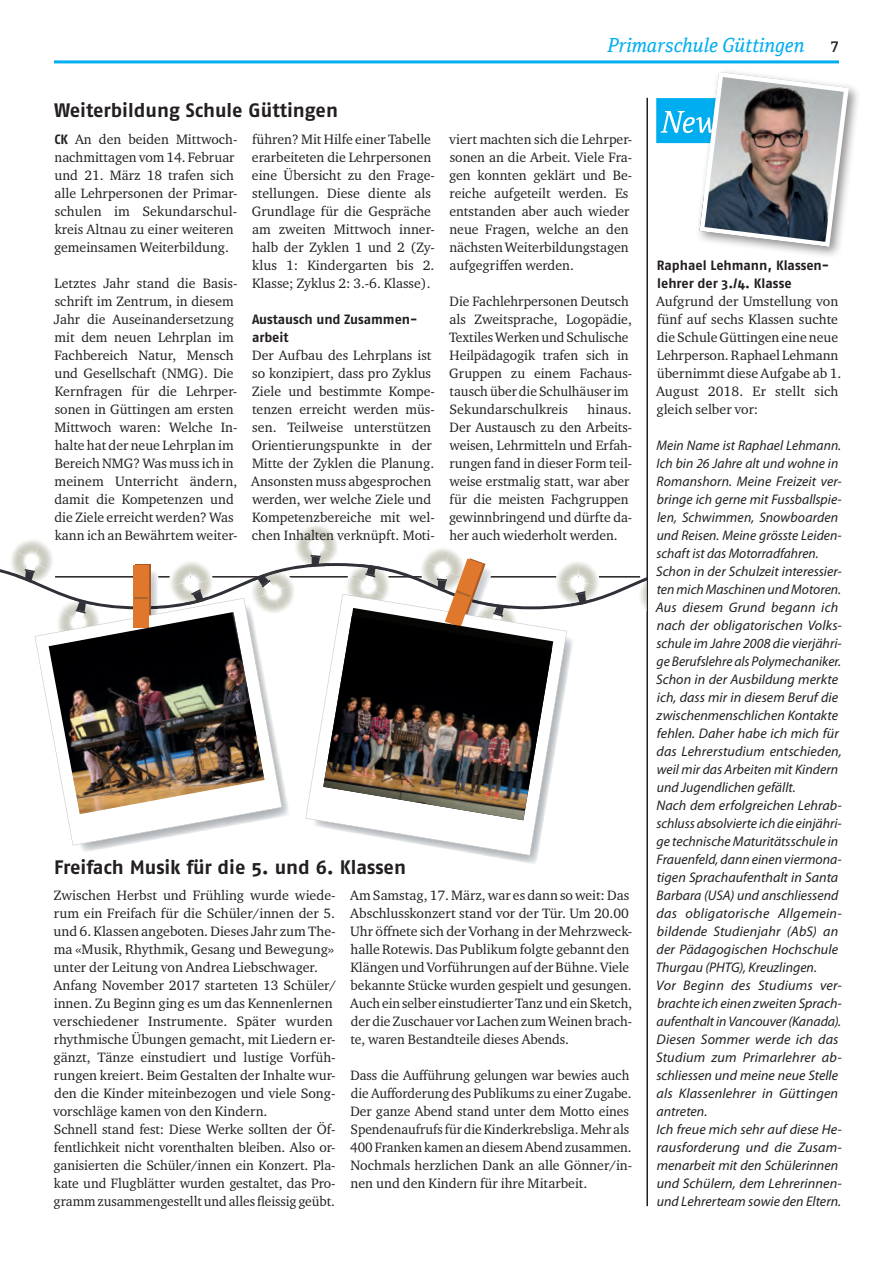
<style>
.page{position:relative;width:893px;height:1263px;background:#fff}
.page>*{position:absolute;margin:0;border:0;box-sizing:border-box;transform-origin:0 0}
.t1{font:700 19.5px "Fago OT";letter-spacing:-.005em;color:#231f20}
.t2{font:italic 19.5px "Cordale";color:#00aeef}
.t3{font:700 15px "Cordale";color:#231f20}
.t4{font:13.95px/18px "Charter ITC Pro";color:#231f20}
.t5{font:italic 13.95px/18px "Myriad Pro";letter-spacing:.005em;color:#231f20}
.t6{font:700 13.5px/18px "Fago OT";letter-spacing:-.005em;color:#231f20}
.s1{font-family:"Fago OT";font-weight:700;font-size:13.5px}
</style>
<div class="page">
<hr style="left:54px;top:60px;width:785px;height:3px;background:#00aeef">
<div style="left:656px;top:98px;width:183px;height:45px;background:#00aeef"></div>
<hr style="left:646px;top:98px;width:2px;height:1108px;background:#231f20">
<div style="left:695px;top:68px;width:167px;height:192px;background:#231f20;opacity:.5"></div>
<svg style="left:660px;top:69px;width:191px;height:180px"></svg>
<img style="left:296px;top:525px;width:41px;height:18px">
<img style="left:298px;top:537px;width:37px;height:6px">
<img style="left:309px;top:527px;width:15px;height:14px">
<img style="left:304px;top:541px;width:25px;height:2px">
<img style="left:311px;top:533px;width:11px;height:10px">
<svg style="left:67px;top:811px;width:215px;height:35px"></svg>
<svg style="left:305px;top:811px;width:239px;height:45px"></svg>
<svg style="left:0;top:543px;width:646px;height:268px"></svg>
<img style="left:49px;top:612px;width:216px;height:202px">
<svg style="left:323px;top:608px;width:230px;height:203px"></svg>
<img style="left:323px;top:616px;width:229px;height:204px">
<h1 class="t1" style="left:54px;top:98px;width:285px">Weiterbildung Schule Güttingen</h1>
<h1 class="t2" style="left:607px;top:34px;width:199px">Primarschule Güttingen</h1>
<p class="t3" style="left:831px;top:38px;width:10px">7</p>
<p class="t4" style="left:54px;top:130px;width:185px"><span class="s1">CK</span> An den beiden Mittwoch&shy;nachmittagen vom 14. Februar und 21. März 18 trafen sich alle Lehrpersonen der Primar&shy;schulen im Sekundarschul&shy;kreis Altnau zu einer weiteren gemeinsamen Weiterbildung.</p>
<p class="t4" style="left:54px;top:274px;width:185px">Letztes Jahr stand die Basis&shy;schrift im Zentrum, in diesem<br>Jahr die Auseinandersetzung mit dem neuen Lehrplan im<br>Fachbereich Natur, Mensch und Gesellschaft (NMG). Die<br>Kernfragen für die Lehrper&shy;sonen in Güttingen am ersten<br>Mittwoch waren: Welche In&shy;halte hat der neue Lehrplan im<br>Bereich NMG? Was muss ich in meinem Unterricht ändern, damit die Kompetenzen und die Ziele erreicht werden? Was kann ich an Bewährtem weiter-</p>
<p class="t4" style="left:252px;top:130px;width:185px">führen? Mit Hilfe einer Tabelle erarbeiteten die Lehrpersonen eine Übersicht zu den Frage&shy;stellungen. Diese diente als<br>Grundlage für die Gespräche am zweiten Mittwoch inner&shy;halb der Zyklen 1 und 2 (Zy&shy;klus 1: Kindergarten bis 2.<br>Klasse; Zyklus 2: 3.-6. Klasse).</p>
<p class="t6" style="left:252px;top:310px;width:167px">Austausch und Zusammen&shy;arbeit</p>
<p class="t4" style="left:251px;top:346px;width:185px">Der Aufbau des Lehrplans ist so konzipiert, dass pro Zyklus<br>Ziele und bestimmte Kompe&shy;tenzen erreicht werden müs&shy;sen. Teilweise unterstützen<br>Orientierungspunkte in der<br>Mitte der Zyklen die Planung.<br>Ansonsten muss abgesprochen werden, wer welche Ziele und<br>Kompetenzbereiche mit wel&shy;chen Inhalten verknüpft. Moti-</p>
<p class="t4" style="left:449px;top:130px;width:185px">viert machten sich die Lehrper&shy;sonen an die Arbeit. Viele Fra&shy;gen konnten geklärt und Be&shy;reiche aufgeteilt werden. Es entstanden aber auch wieder neue Fragen, welche an den nächsten Weiterbildungstagen aufgegriffen werden.</p>
<p class="t4" style="left:449px;top:292px;width:185px">Die Fachlehrpersonen Deutsch als Zweitsprache, Logopädie,<br>Textiles Werken und Schulische<br>Heilpädagogik trafen sich in<br>Gruppen zu einem Fachaus&shy;tausch über die Schulhäuser im<br>Sekundarschulkreis</p>
<p class="t4" style="left:449px;top:400px;width:185px;text-indent:138px">hinaus.<br>Der Austausch zu den Arbeits&shy;weisen, Lehrmitteln und Erfah&shy;rungen fand in dieser Form teil&shy;weise erstmalig statt, war aber für die meisten Fachgruppen gewinnbringend und dürfte da&shy;her auch wiederholt werden.</p>
<h1 class="t1" style="left:54px;top:855px;width:353px">Freifach Musik für die 5. und 6. Klassen</h1>
<p class="t4" style="left:53px;top:886px;width:285px">Zwischen Herbst und Frühling wurde wiede&shy;rum ein Freifach für die Schüler/innen der 5. und 6. Klassen angeboten. Dieses Jahr zum The&shy;ma «Musik, Rhythmik, Gesang und Bewegung» unter der Leitung von Andrea Liebschwager.<br>Anfang November 2017 starteten 13 Schüler/ innen. Zu Beginn ging es um das Kennenlernen verschiedener Instrumente. Später wurden rhythmische Übungen gemacht, mit Liedern er&shy;gänzt, Tänze einstudiert und lustige Vorfüh&shy;rungen kreiert. Beim Gestalten der Inhalte wur&shy;den die Kinder miteinbezogen und viele Song&shy;vorschläge kamen von den Kindern.<br>Schnell stand fest: Diese Werke sollten der Öf&shy;fentlichkeit nicht vorenthalten bleiben. Also or&shy;ganisierten die Schüler/innen ein Konzert. Pla&shy;kate und Flugblätter wurden gestaltet, das Pro&shy;gramm zusammengestellt und alles fleissig geübt.</p>
<p class="t4" style="left:350px;top:886px;width:284px">Am Samstag, 17. März, war es dann so weit: Das Abschlusskonzert stand vor der Tür. Um 20.00<br>Uhr öffnete sich der Vorhang in der Mehrzweck&shy;halle Rotewis. Das Publikum folgte gebannt den Klängen und Vorführungen auf der Bühne. Viele bekannte Stücke wurden gespielt und gesungen.<br>Auch ein selber einstudierter Tanz und ein Sketch, der die Zuschauer vor Lachen zum Weinen brach&shy;te, waren Bestandteile dieses Abends.</p>
<p class="t4" style="left:350px;top:1066px;width:284px">Dass die Aufführung gelungen war bewies auch die Aufforderung des Publikums zu einer Zugabe.<br>Der ganze Abend stand unter dem Motto eines Spendenaufrufs für die Kinderkrebsliga. Mehr als 400 Franken kamen an diesem Abend zusammen.<br>Nochmals herzlichen Dank an alle Gönner/in&shy;nen und den Kindern für ihre Mitarbeit.</p>
<p class="t6" style="left:657px;top:256px;width:174px">Raphael Lehmann, Klassen&shy;lehrer der 3./4. Klasse</p>
<p class="t4" style="left:656px;top:292px;width:187px">Aufgrund der Umstellung von fünf auf sechs Klassen suchte die Schule Güttingen eine neue<br>Lehrperson. Raphael Lehmann übernimmt diese Aufgabe ab 1.<br>August 2018. Er stellt sich gleich selber vor:</p>
<p class="t5" style="left:656px;top:436px;width:188px">Mein Name ist Raphael Lehmann.<br>Ich bin 26 Jahre alt und wohne in<br>Romanshorn. Meine Freizeit ver&shy;bringe ich gerne mit Fussballspie&shy;len, Schwimmen, Snowboarden und Reisen. Meine grösste Leiden&shy;schaft ist das Motorradfahren.<br>Schon in der Schulzeit interessier&shy;ten mich Maschinen und Motoren.<br>Aus diesem Grund begann ich nach der obligatorischen Volks&shy;schule im Jahre 2008 die vierjähri&shy;ge Berufslehre als Polymechaniker.<br>Schon in der Ausbildung merkte ich, dass mir in diesem Beruf die zwischenmenschlichen Kontakte fehlen. Daher habe ich mich für das Lehrerstudium entschieden, weil mir das Arbeiten mit Kindern und Jugendlichen gefällt.<br>Nach dem erfolgreichen Lehrab&shy;schluss absolvierte ich die einjähri&shy;ge technische Maturitätsschule in<br>Frauenfeld, dann einen viermona&shy;tigen Sprachaufenthalt in Santa<br>Barbara (USA) und anschliessend das obligatorische Allgemein&shy;bildende Studienjahr (AbS) an der Pädagogischen Hochschule<br>Thurgau (PHTG), Kreuzlingen.<br>Vor Beginn des Studiums ver&shy;brachte ich einen zweiten Sprach&shy;aufenthalt in Vancouver (Kanada).<br>Diesen Sommer werde ich das<br>Studium zum Primarlehrer ab&shy;schliessen und meine neue Stelle als Klassenlehrer in Güttingen antreten.<br>Ich freue mich sehr auf diese He&shy;rausforderung und die Zusam&shy;menarbeit mit den Schülerinnen und Schülern, dem Lehrerinnen&shy;und Lehrerteam sowie den Eltern.</p>
</div>
